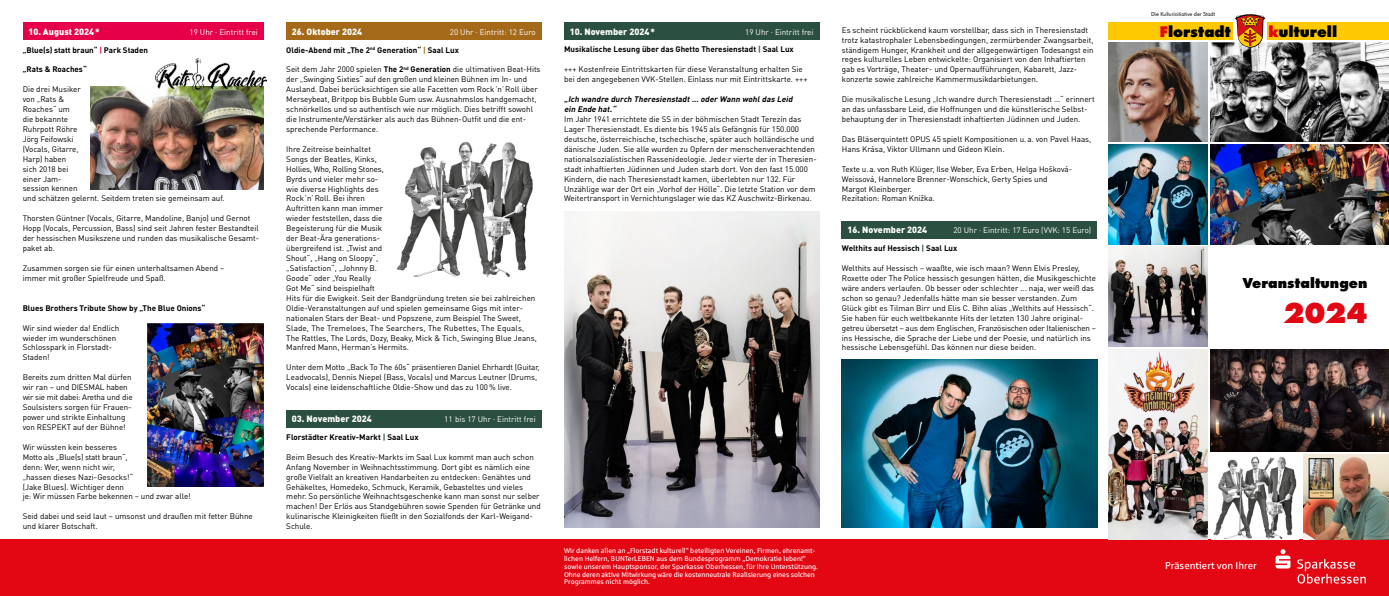
<style>
.page{position:relative;width:1389px;height:596px;background:#fff}
.page>*{position:absolute;margin:0;border:0;box-sizing:border-box;transform-origin:0 0}
.t1{font:800 30px "Futura PT";color:#e30613}
.t2{font:800 16px "Futura PT";color:#000}
.t3{font:800 15px "Futura PT";color:#000}
.t4{font:10px "Sparkasse Rg";color:#fff}
.t5{font:900 9px "DIN Pro";color:#fff}
.t6{font:8px/9.9px "DIN Pro";color:#000}
.t7{font:700 8px "DIN Pro";color:#000}
.t8{font:8px "DIN Pro";color:#fff}
.t9{font:italic 700 8px/9.9px "DIN Pro";color:#000}
.t10{font:7px/7.8px "Sparkasse Rg";color:#fff}
.t11{font:6px "Futura PT";color:#000}
.s1{color:#e50049}
.s2{color:#a46a1a}
.s3{font-weight:700}
.s4{color:#2b4f40}
.s5{color:#e30613}
</style>
<div class="page">
<img style="left:1210px;top:349px;width:179px;height:102px">
<div style="left:0;top:539px;width:1389px;height:56px;background:#e30613"></div>
<svg style="left:1276px;top:549px;width:14px;height:19px"></svg>
<svg style="left:1297px;top:558px;width:69px;height:25px"></svg>
<div style="left:1108px;top:23px;width:124px;height:17px;background:#fec900"></div>
<div style="left:1268px;top:23px;width:121px;height:17px;background:#fec900"></div>
<div style="left:286px;top:23px;width:255px;height:17px;background:#a46a1a"></div>
<img style="left:397px;top:141px;width:136px;height:136px">
<div style="left:23px;top:23px;width:241px;height:17px;background:#e50049"></div>
<div style="left:286px;top:410px;width:255px;height:17px;background:#2b4f40"></div>
<div style="left:564px;top:23px;width:255px;height:17px;background:#2b4f40"></div>
<div style="left:842px;top:221px;width:255px;height:17px;background:#2b4f40"></div>
<img style="left:564px;top:211px;width:255px;height:316px">
<img style="left:91px;top:86px;width:173px;height:103px">
<img style="left:148px;top:323px;width:116px;height:163px">
<img style="left:842px;top:359px;width:255px;height:168px">
<img style="left:1210px;top:43px;width:179px;height:99px">
<img style="left:1108px;top:43px;width:100px;height:99px">
<img style="left:1108px;top:145px;width:100px;height:99px">
<img style="left:1213px;top:456px;width:84px;height:83px">
<img style="left:1304px;top:454px;width:85px;height:85px">
<img style="left:1210px;top:145px;width:179px;height:99px">
<img style="left:1108px;top:247px;width:100px;height:99px">
<img style="left:1108px;top:349px;width:100px;height:190px">
<img style="left:1123px;top:350px;width:72px;height:63px">
<svg style="left:1235px;top:14px;width:31px;height:33px"></svg>
<img style="left:155px;top:58px;width:111px;height:33px">
<img style="left:1311px;top:460px;width:20px;height:36px">
<div style="left:1309px;top:458px;width:24px;height:40px;border:1px solid #000"></div>
<p class="t5" style="left:28px;top:25px;width:73px">10. August 2024*</p>
<p class="t8" style="left:190px;top:26px;width:70px">19 Uhr . Eintritt frei</p>
<p class="t7" style="left:23px;top:44px;width:127px">„Blue(s) statt braun“ <span class="s1">|</span> Park Staden</p>
<p class="t7" style="left:23px;top:64px;width:66px">„Rats &amp; Roaches“</p>
<p class="t6" style="left:23px;top:84px;width:203px">Die drei Musiker<br>von „Rats &amp;<br>Roaches“ um<br>die bekannte<br>Ruhrpott Röhre<br>Jörg Feifowski<br>(Vocals, Gitarre,<br>Harp) haben<br>sich 2018 bei<br>einer Jam-<br>session kennen<br>und schätzen gelernt. Seitdem treten sie gemeinsam auf.</p>
<p class="t6" style="left:23px;top:213px;width:238px">Thorsten Güntner (Vocals, Gitarre, Mandoline, Banjo) und Gernot Hopp (Vocals, Percussion, Bass) sind seit Jahren fester Bestandteil der hessischen Musikszene und runden das musikalische Gesamt&shy;paket ab.</p>
<p class="t6" style="left:23px;top:262px;width:203px">Zusammen sorgen sie für einen unterhaltsamen Abend – immer mit großer Spielfreude und Spaß.</p>
<p class="t7" style="left:23px;top:302px;width:184px">Blues Brothers Tribute Show by „The Blue Onions“</p>
<p class="t6" style="left:23px;top:322px;width:98px">Wir sind wieder da! Endlich wieder im wunderschönen<br>Schlosspark in Florstadt-<br>Staden!</p>
<p class="t6" style="left:23px;top:372px;width:112px">Bereits zum dritten Mal dürfen wir ran – und DIESMAL haben wir sie mit dabei: Aretha und die<br>Soulsisters sorgen für Frauen&shy;power und strikte Einhaltung von RESPEKT auf der Bühne!</p>
<p class="t6" style="left:23px;top:441px;width:170px">Wir wüssten kein besseres<br>Motto als „Blue(s) statt braun“,<br>denn: Wer, wenn nicht wir,<br>„hassen dieses Nazi-Gesocks!“<br>(Jake Blues). Wichtiger denn<br>je: Wir müssen Farbe bekennen – und zwar alle!</p>
<p class="t6" style="left:23px;top:511px;width:232px">Seid dabei und seid laut – umsonst und draußen mit fetter Bühne und klarer Botschaft.</p>
<p class="t5" style="left:292px;top:25px;width:72px">26. Oktober 2024</p>
<p class="t8" style="left:450px;top:26px;width:87px">20 Uhr . Eintritt: 12 Euro</p>
<p class="t7" style="left:286px;top:44px;width:174px">Oldie-Abend mit „The 2<sup>nd</sup> Generation“ <span class="s2">|</span> Saal Lux</p>
<p class="t6" style="left:286px;top:64px;width:256px">Seit dem Jahr 2000 spielen <span class="s3">The 2</span><sup>nd</sup> <span class="s3">Generation</span> die ultimativen Beat-Hits der „Swinging Sixties“ auf den großen und kleinen Bühnen im In- und Ausland. Dabei berücksichtigen sie alle Facetten vom Rock’n’Roll über Merseybeat, Britpop bis Bubble Gum usw. Ausnahmslos handgemacht, schnörkellos und so authentisch wie nur möglich. Dies betrifft sowohl die Instrumente/Verstärker als auch das Bühnen-Outfit und die ent&shy;sprechende Performance.</p>
<p class="t6" style="left:286px;top:143px;width:252px">Ihre Zeitreise beinhaltet<br>Songs der Beatles, Kinks,<br>Hollies, Who, Rolling Stones,<br>Byrds und vieler mehr so-<br>wie diverse Highlights des<br>Rock’n’Roll. Bei ihren<br>Auftritten kann man immer<br>wieder feststellen, dass die<br>Begeisterung für die Musik<br>der Beat-Ära generations-<br>übergreifend ist. „Twist and<br>Shout“, „Hang on Sloopy“,<br>„Satisfaction“, „Johnny B.<br>Goode“ oder „You Really<br>Got Me“ sind beispielhaft<br>Hits für die Ewigkeit. Seit der Bandgründung treten sie bei zahlreichen Oldie-Veranstaltungen auf und spielen gemeinsame Gigs mit inter&shy;nationalen Stars der Beat- und Popszene, zum Beispiel The Sweet, Slade, The Tremeloes, The Searchers, The Rubettes, The Equals, The Rattles, The Lords, Dozy, Beaky, Mick &amp; Tich, Swinging Blue Jeans, Manfred Mann, Herman’s Hermits.</p>
<p class="t6" style="left:286px;top:362px;width:255px">Unter dem Motto „Back To The 60s“ präsentieren Daniel Ehrhardt (Guitar,<br>Leadvocals), Dennis Niepel (Bass, Vocals) und Marcus Leutner (Drums,<br>Vocals) eine leidenschaftliche Oldie-Show und das zu 100% live.</p>
<p class="t5" style="left:292px;top:412px;width:81px">03. November 2024</p>
<p class="t8" style="left:444px;top:413px;width:93px">11 bis 17 Uhr . Eintritt frei</p>
<p class="t7" style="left:286px;top:431px;width:134px">Florstädter Kreativ-Markt <span class="s4">|</span> Saal Lux</p>
<p class="t6" style="left:286px;top:451px;width:256px">Beim Besuch des Kreativ-Markts im Saal Lux kommt man auch schon Anfang November in Weihnachtsstimmung. Dort gibt es nämlich eine große Vielfalt an kreativen Handarbeiten zu entdecken: Genähtes und Gehäkeltes, Homedeko, Schmuck, Keramik, Gebasteltes und vieles mehr. So persönliche Weihnachtsgeschenke kann man sonst nur selber machen! Der Erlös aus Standgebühren sowie Spenden für Getränke und kulinarische Kleinigkeiten fließt in den Sozialfonds der Karl-Weigand-Schule.</p>
<p class="t5" style="left:570px;top:25px;width:87px">10. November 2024*</p>
<p class="t8" style="left:745px;top:26px;width:70px">19 Uhr . Eintritt frei</p>
<p class="t7" style="left:564px;top:44px;width:231px">Musikalische Lesung über das Ghetto Theresienstadt <span class="s4">|</span> Saal Lux</p>
<p class="t6" style="left:564px;top:64px;width:245px">+++ Kostenfreie Eintrittskarten für diese Veranstaltung erhalten Sie bei den angegebenen VVK-Stellen. Einlass nur mit Eintrittskarte. +++</p>
<p class="t9" style="left:564px;top:94px;width:232px">„Ich wandre durch Theresienstadt… oder Wann wohldas Leid ein Ende hat.“</p>
<p class="t6" style="left:564px;top:114px;width:254px">Im Jahr 1941 errichtete die SS in der böhmischen Stadt Terezín das Lager Theresienstadt. Es diente bis 1945 als Gefängnis für 150.000 deutsche, österreichische, tschechische, später auch holländische und dänische Juden. Sie alle wurden zu Opfern der menschenverachtenden nationalsozialistischen Rassenideologie. Jede:r vierte der in Theresien&shy;stadt inhaftierten Jüdinnen und Juden starb dort. Von den fast 15.000<br>Kindern, die nach Theresienstadt kamen, überlebten nur 132. Für Unzählige war der Ort ein „Vorhof der Hölle“. Die letzte Station vor dem Weitertransport in Vernichtungslager wie das KZ Auschwitz-Birkenau.</p>
<p class="t10" style="left:564px;top:546px;width:255px">Wir danken allen an „Florstadt kulturell“ beteiligten Vereinen, Firmen, ehrenamt&shy;lichen Helfern, BUNTerLEBEN aus dem Bundesprogramm „Demokratie leben!“ sowie unserem Hauptsponsor, der Sparkasse Oberhessen, für ihre Unterstützung.<br>Ohne deren aktive Mitwirkung wäre die kostenneutrale Realisierung eines solchen Programmes nicht möglich.</p>
<p class="t6" style="left:842px;top:24px;width:253px">Es scheint rückblickend kaum vorstellbar, dass sich in Theresienstadt trotz katastrophaler Lebensbedingungen, zermürbender Zwangsarbeit, ständigem Hunger, Krankheit und der allgegenwärtigen Todesangst ein reges kulturelles Leben entwickelte: Organisiert von den Inhaftierten gab es Vorträge, Theater- und Opernaufführungen, Kabarett, Jazz&shy;konzerte sowie zahlreiche Kammermusikdarbietungen.</p>
<p class="t6" style="left:842px;top:94px;width:254px">Die musikalische Lesung „Ich wandre durch Theresienstadt …“ erinnert an das unfassbare Leid, die Hoffnungen und die künstlerische Selbst&shy;behauptung der in Theresienstadt inhaftierten Jüdinnen und Juden.</p>
<p class="t6" style="left:842px;top:134px;width:251px">Das Bläserquintett OPUS 45 spielt Kompositionen u.a. von Pavel Haas,<br>Hans Krása, Viktor Ullmann und Gideon Klein.</p>
<p class="t6" style="left:842px;top:163px;width:232px">Texte u.a. von Ruth Klüger, Ilse Weber, Eva Erben, Helga Hošková-Weissová, Hannelore Brenner-Wonschick, Gerty Spies und Margot Kleinberger.<br>Rezitation: Roman Knižka.</p>
<p class="t5" style="left:848px;top:224px;width:81px">16. November 2024</p>
<p class="t8" style="left:953px;top:225px;width:139px">20 Uhr . Eintritt: 17 Euro (VVK: 15 Euro)</p>
<p class="t7" style="left:842px;top:243px;width:117px">Welthits auf Hessisch <span class="s4">|</span> Saal Lux</p>
<p class="t6" style="left:842px;top:263px;width:256px">Welthits auf Hessisch – waaßte, wie isch maan? Wenn Elvis Presley, Roxette oder The Police hessisch gesungen hätten, die Musikgeschichte wäre anders verlaufen. Ob besser oder schlechter ... naja, wer weiß das schon so genau? Jedenfalls hätte man sie besser verstanden. Zum Glück gibt es Tilman Birr und Elis C. Bihn alias „Welthits auf Hessisch“.<br>Sie haben für euch weltbekannte Hits der letzten 130 Jahre original&shy;getreu übersetzt – aus dem Englischen, Französischen oder Italienischen – ins Hessische, die Sprache der Liebe und der Poesie, und natürlich ins hessische Lebensgefühl. Das können nur diese beiden.</p>
<p class="t11" style="left:1151px;top:10px;width:65px">Die Kulturinitiative der Stadt</p>
<h2 class="t2" style="left:1159px;top:22px;width:73px"><span class="s5">F</span>lorstadt</h2>
<h2 class="t2" style="left:1269px;top:22px;width:70px"><span class="s5">k</span>ulturell</h2>
<h3 class="t3" style="left:1242px;top:273px;width:127px">Veranstaltungen</h3>
<h1 class="t1" style="left:1283px;top:293px;width:86px">2024</h1>
<p class="t4" style="left:1165px;top:558px;width:93px">Präsentiert von Ihrer</p>
</div>
